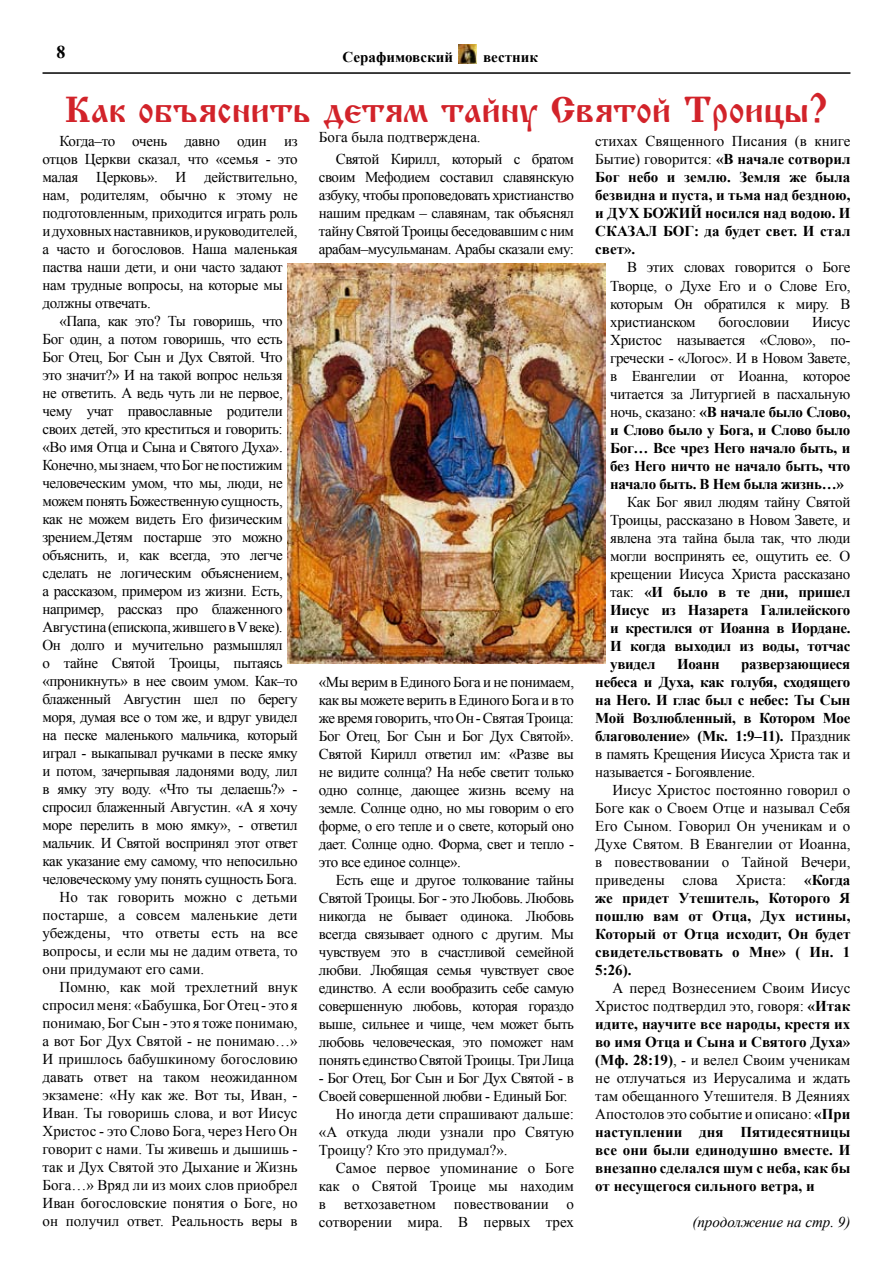
<style>
.page{position:relative;width:893px;height:1263px;background:#fff}
.page>*{position:absolute;margin:0;border:0;box-sizing:border-box;transform-origin:0 0}
.t1{font:36px "Izhitsa";color:#d2232a}
.t2{font:700 18px "Times New Roman";color:#000}
.t3{font:15px/18px "Times New Roman";letter-spacing:-.03em;color:#000;text-align:justify}
.t4{font:700 15px/18px "Times New Roman";color:#000;text-align:justify}
.t5{font:15px "Times New Roman";color:#000}
.t6{font:italic 15px "Times New Roman";color:#000}
.s1{font-weight:400}
.s2{font-weight:700}
</style>
<div class="page">
<hr style="left:43px;top:72px;width:807px;height:2px;background:#000">
<img style="left:459px;top:44px;width:18px;height:19px">
<img style="left:287px;top:264px;width:319px;height:400px">
<p class="t2" style="left:56px;top:40px;width:10px">8</p>
<p class="t4" style="left:343px;top:48px;width:112px">Серафимовский</p>
<p class="t4" style="left:483px;top:48px;width:56px">вестник</p>
<h1 class="t1" style="left:65px;top:90px;width:21px">Как</h1>
<h1 class="t1" style="left:138px;top:90px;width:80px">объяснить</h1>
<h1 class="t1" style="left:324px;top:90px;width:22px">детям</h1>
<h1 class="t1" style="left:441px;top:90px;width:21px">тайну</h1>
<h1 class="t1" style="left:550px;top:90px;width:21px">Святой</h1>
<h1 class="t1" style="left:684px;top:90px;width:48px">Троицы</h1>
<h1 class="t1" style="left:809px;top:90px;width:20px">?</h1>
<p class="t3" style="left:336px;top:125px;width:240px;line-height:22.5px;text-indent:-17px">Бога была подтверждена.<br>Святой Кирилл, который с братом</p>
<p class="t3" style="left:319px;top:168px;width:257px">своим Мефодием составил славянскую азбуку, чтобы проповедовать христианство нашим предкам – славянам, так объяснял тайну Святой Троицы беседовавшим с ним арабам–мусульманам. Арабы сказали ему:</p>
<p class="t4" style="left:595px;top:132px;width:257px"><span class="s1">стихах Священного Писания (в книге Бытие) говорится:</span> «В начале сотворил Бог небо и землю. Земля же была безвидна и пуста, и тьма над бездною, и ДУХ БОЖИЙ носился над водою. И СКАЗАЛ БОГ: да будет свет. И стал свет».</p>
<p class="t3" style="left:610px;top:258px;width:242px;text-indent:17px">В этих словах говорится о Боге Творце, о Духе Его и о Слове Его, которым Он обратился к миру. В христианском</p>
<p class="t3" style="left:43px;top:132px;width:257px;text-align:left;text-indent:17px">Когда–то очень давно один из отцов Церкви сказал, что «семья - это малая Церковь». И действительно, нам, родителям, обычно к этому не подготовленным, приходится играть роль и духовных наставников, и руководителей, а часто и богословов. Наша маленькая паства наши дети, и они часто задают нам трудные вопросы, на которые мы должны отвечать.</p>
<p class="t3" style="left:60px;top:312px;width:225px">«Папа, как это? Ты говоришь, что</p>
<p class="t3" style="left:43px;top:330px;width:242px">Бог один, а потом говоришь, что есть</p>
<p class="t3" style="left:43px;top:348px;width:242px">Бог Отец, Бог Сын и Дух Святой. Что</p>
<p class="t3" style="left:43px;top:366px;width:242px">это значит?» И на такой вопрос нельзя</p>
<p class="t3" style="left:43px;top:384px;width:242px">не ответить. А ведь чуть ли не первое,</p>
<p class="t3" style="left:43px;top:402px;width:242px">чему учат православные родители</p>
<p class="t3" style="left:43px;top:420px;width:242px">своих детей, это креститься и говорить:</p>
<p class="t3" style="left:43px;top:438px;width:242px">«Во имя Отца и Сына и Святого Духа».</p>
<p class="t3" style="left:43px;top:456px;width:242px">Конечно, мы знаем, что Бог не постижим</p>
<p class="t3" style="left:43px;top:474px;width:242px">человеческим умом, что мы, люди, не</p>
<p class="t3" style="left:43px;top:492px;width:242px">можем понять Божественную сущность,</p>
<p class="t3" style="left:43px;top:510px;width:242px">как не можем видеть Его физическим</p>
<p class="t3" style="left:43px;top:528px;width:242px">зрением.Детям постарше это можно</p>
<p class="t3" style="left:43px;top:546px;width:242px">объяснить, и, как всегда, это легче</p>
<p class="t3" style="left:43px;top:564px;width:242px">сделать не логическим объяснением,</p>
<p class="t3" style="left:43px;top:582px;width:242px">а рассказом, примером из жизни. Есть,</p>
<p class="t3" style="left:43px;top:600px;width:242px">например, рассказ про блаженного</p>
<p class="t3" style="left:43px;top:618px;width:242px">Августина (епископа, жившего в V веке).</p>
<p class="t3" style="left:43px;top:636px;width:242px">Он долго и мучительно размышлял</p>
<p class="t3" style="left:43px;top:654px;width:242px">о тайне Святой Троицы, пытаясь</p>
<p class="t3" style="left:43px;top:672px;width:257px">«проникнуть» в нее своим умом. Как–то</p>
<p class="t3" style="left:43px;top:690px;width:257px">блаженный Августин шел по берегу</p>
<p class="t3" style="left:43px;top:708px;width:257px">моря, думая все о том же, и вдруг увидел</p>
<p class="t3" style="left:43px;top:726px;width:257px">на песке маленького мальчика, который</p>
<p class="t3" style="left:43px;top:744px;width:257px">играл - выкапывал ручками в песке ямку</p>
<p class="t3" style="left:43px;top:762px;width:257px">и потом, зачерпывая ладонями воду, лил</p>
<p class="t3" style="left:43px;top:780px;width:257px">в ямку эту воду. «Что ты делаешь?» -</p>
<p class="t3" style="left:43px;top:798px;width:257px">спросил блаженный Августин. «А я хочу</p>
<p class="t3" style="left:43px;top:816px;width:257px">море перелить в мою ямку», - ответил</p>
<p class="t3" style="left:43px;top:834px;width:257px">мальчик. И Святой воспринял этот ответ</p>
<p class="t3" style="left:43px;top:852px;width:257px">как указание ему самому, что непосильно</p>
<p class="t3" style="left:43px;top:870px;width:256px">человеческому уму понять сущность Бога.</p>
<p class="t5" style="left:60px;top:887px;width:240px">Но так говорить можно с детьми</p>
<p class="t5" style="left:43px;top:905px;width:257px">постарше, а совсем маленькие дети</p>
<p class="t5" style="left:43px;top:923px;width:257px">убеждены, что ответы есть на все</p>
<p class="t5" style="left:43px;top:941px;width:257px">вопросы, и если мы не дадим ответа, то</p>
<p class="t5" style="left:43px;top:959px;width:163px">они придумают его сами.</p>
<p class="t5" style="left:60px;top:977px;width:240px">Помню, как мой трехлетний внук</p>
<p class="t5" style="left:43px;top:995px;width:257px">спросил меня: «Бабушка, Бог Отец - это я</p>
<p class="t5" style="left:43px;top:1013px;width:257px">понимаю, Бог Сын - это я тоже понимаю,</p>
<p class="t5" style="left:43px;top:1031px;width:257px">а вот Бог Дух Святой - не понимаю…»</p>
<p class="t5" style="left:43px;top:1049px;width:257px">И пришлось бабушкиному богословию</p>
<p class="t5" style="left:43px;top:1067px;width:257px">давать ответ на таком неожиданном</p>
<p class="t5" style="left:43px;top:1085px;width:257px">экзамене: «Ну как же. Вот ты, Иван, -</p>
<p class="t5" style="left:43px;top:1103px;width:257px">Иван. Ты говоришь слова, и вот Иисус</p>
<p class="t5" style="left:43px;top:1121px;width:257px">Христос - это Слово Бога, через Него Он</p>
<p class="t5" style="left:43px;top:1139px;width:257px">говорит с нами. Ты живешь и дышишь -</p>
<p class="t5" style="left:43px;top:1157px;width:257px">так и Дух Святой это Дыхание и Жизнь</p>
<p class="t5" style="left:43px;top:1175px;width:257px">Бога…» Вряд ли из моих слов приобрел</p>
<p class="t5" style="left:43px;top:1193px;width:257px">Иван богословские понятия о Боге, но</p>
<p class="t5" style="left:43px;top:1211px;width:257px">он получил ответ. Реальность веры в</p>
<p class="t3" style="left:718px;top:312px;width:72px">богословии</p>
<p class="t3" style="left:610px;top:312px;width:242px;text-indent:202px">Иисус Христос называется «Слово», по&shy;гречески - «Логос». И в Новом Завете, в Евангелии от Иоанна, которое читается за Литургией в пасхальную ночь, сказано: <span class="s2">«В начале было Слово, и Слово было у Бога, и Слово было Бог… Все чрез Него начало быть, и без Него ничто не начало быть, что начало быть. В Нем была жизнь…»</span></p>
<p class="t3" style="left:610px;top:492px;width:242px;text-indent:17px">Как Бог явил людям тайну Святой Троицы, рассказано в Новом Завете, и явлена эта тайна была так, что люди могли воспринять ее, ощутить ее. О крещении Иисуса Христа рассказано так: <span class="s2">«И было в те дни, пришел Иисус из Назарета Галилейского и крестился от Иоанна в Иордане.<br>И когда выходил из воды, тотчас увидел</span></p>
<p class="t4" style="left:677px;top:654px;width:44px">Иоанн</p>
<p class="t4" style="left:595px;top:654px;width:257px;text-indent:146px">разверзающиеся небеса и Духа, как голубя, сходящего на Него. И глас был с небес: Ты Сын Мой Возлюбленный, в Котором Мое благоволение» (Мк. 1:9–11). <span class="s1">Праздник в память Крещения Иисуса Христа так и называется - Богоявление.</span></p>
<p class="t3" style="left:595px;top:780px;width:257px;text-indent:17px">Иисус Христос постоянно говорил о Боге как о Своем Отце и называл Себя Его Сыном. Говорил Он ученикам и о Духе Святом. В Евангелии от Иоанна, в повествовании о Тайной Вечери, приведены слова Христа: <span class="s2">«Когда же придет Утешитель, Которого Я пошлю вам от Отца, Дух истины, Который от Отца исходит, Он будет свидетельствовать о Мне» ( Ин. 1<br>5:26).</span></p>
<p class="t4" style="left:595px;top:978px;width:257px;text-indent:17px"><span class="s1">А перед Вознесением Своим Иисус Христос подтвердил это, говоря:</span> «Итак идите, научите все народы, крестя их во имя Отца и Сына и Святого Духа» (Мф. 28:19)<span class="s1">, - и велел Своим ученикам не отлучаться из Иерусалима и ждать там обещанного Утешителя. В Деяниях Апостолов это событие и описано:</span> «При наступлении дня Пятидесятницы все они были единодушно вместе. И внезапно сделался шум с неба, как бы от несущегося сильного ветра, и</p>
<p class="t6" style="left:692px;top:1211px;width:159px">(продолжение на стр. 9)</p>
<p class="t3" style="left:319px;top:672px;width:257px">«Мы верим в Единого Бога и не понимаем, как вы можете верить в Единого Бога и в то же время говорить, что Он - Святая Троица:<br>Бог Отец, Бог Сын и Бог Дух Святой».<br>Святой Кирилл ответил им: «Разве вы не видите солнца? На небе светит только одно солнце, дающее жизнь всему на земле. Солнце одно, но мы говорим о его форме, о его тепле и о свете, который оно дает. Солнце одно. Форма, свет и тепло - это все единое солнце».</p>
<p class="t3" style="left:319px;top:870px;width:257px;text-indent:17px">Есть еще и другое толкование тайны Святой Троицы. Бог - это Любовь. Любовь никогда не бывает одинока. Любовь всегда связывает одного с другим. Мы чувствуем это в счастливой семейной любви. Любящая семья чувствует свое единство. А если вообразить себе самую совершенную любовь, которая гораздо выше, сильнее и чище, чем может быть любовь человеческая, это поможет нам понять единство Святой Троицы. Три Лица</p>
<p class="t3" style="left:319px;top:1068px;width:257px">- Бог Отец, Бог Сын и Бог Дух Святой - в</p>
<p class="t3" style="left:319px;top:1086px;width:250px">Своей совершенной любви - Единый Бог.</p>
<p class="t5" style="left:336px;top:1103px;width:240px">Но иногда дети спрашивают дальше:</p>
<p class="t5" style="left:319px;top:1121px;width:257px">«А откуда люди узнали про Святую</p>
<p class="t5" style="left:319px;top:1139px;width:190px">Троицу? Кто это придумал?».</p>
<p class="t5" style="left:336px;top:1157px;width:240px">Самое первое упоминание о Боге</p>
<p class="t5" style="left:319px;top:1175px;width:257px">как о Святой Троице мы находим</p>
<p class="t5" style="left:319px;top:1193px;width:257px">в ветхозаветном повествовании о</p>
<p class="t5" style="left:319px;top:1211px;width:257px">сотворении мира. В первых трех</p>
</div>
